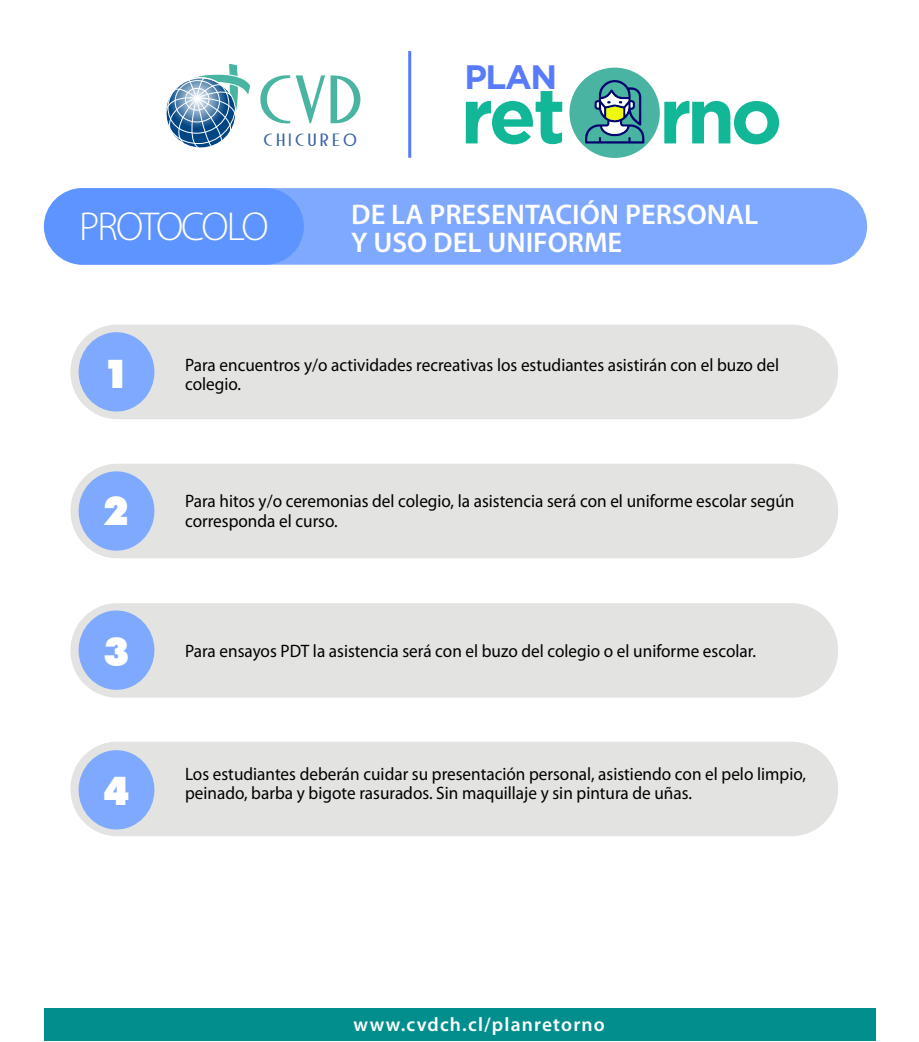
<style>
.page{position:relative;width:919px;height:1042px;background:#fff}
.page>*{position:absolute;margin:0;border:0;box-sizing:border-box;transform-origin:0 0}
.t1{font:700 77.7px "Gotham";letter-spacing:-.06em;color:#11b797}
.t2{font:68.25px "Bandoengsche DEMO";color:#49b4a1}
.t3{font:300 40.5px "Myriad Pro";letter-spacing:-.06em;color:#fff}
.t4{font:900 40.05px "Futura BT";color:#fff;scale:.96 1}
.t5{font:700 33.9px "Gotham";color:#587bf9}
.t6{font:600 28.5px/28.2px "Myriad Pro";color:#fff}
.t7{font:600 19.5px "Myriad Pro";letter-spacing:.06em;color:#fff}
.t8{font:18px/19.5px "Myriad Pro";color:#000;scale:.96 1}
.t9{font:17.85px "Bandoengsche DEMO";letter-spacing:.2em;color:#3b63a7}
</style>
<div class="page">
<div style="left:70px;top:741px;width:768px;height:95px;background:#e3e3e2;border-radius:47px"></div>
<div style="left:70px;top:603px;width:768px;height:94px;background:#e3e3e2;border-radius:47px"></div>
<div style="left:70px;top:464px;width:768px;height:94px;background:#e3e3e2;border-radius:47px"></div>
<div style="left:70px;top:324px;width:768px;height:95px;background:#e3e3e2;border-radius:47px"></div>
<div style="left:45px;top:188px;width:822px;height:77px;background:#7ea9ff;border-radius:38px"></div>
<div style="left:44px;top:188px;width:260px;height:77px;background:#5e94ff;border-radius:38px"></div>
<div style="left:44px;top:1008px;width:831px;height:32px;background:#038e8e"></div>
<hr style="left:408px;top:51px;width:3px;height:107px;background:#587bf9">
<svg style="left:165px;top:63px;width:85px;height:85px"></svg>
<div style="left:569px;top:68px;width:90px;height:90px;background:#49b4a1;border-radius:50%"></div>
<svg style="left:585px;top:80px;width:59px;height:63px"></svg>
<div style="left:79px;top:332px;width:75px;height:79px;background:#7ea9ff;border-radius:50%"></div>
<div style="left:79px;top:471px;width:75px;height:79px;background:#7ea9ff;border-radius:50%"></div>
<div style="left:79px;top:610px;width:75px;height:79px;background:#7ea9ff;border-radius:50%"></div>
<div style="left:79px;top:750px;width:75px;height:79px;background:#7ea9ff;border-radius:50%"></div>
<h2 class="t2" style="left:257px;top:60px;width:107px">CVD</h2>
<p class="t9" style="left:263px;top:129px;width:95px">CHICUREO</p>
<h3 class="t5" style="left:464px;top:54px;width:94px">PLAN</h3>
<h1 class="t1" style="left:460px;top:64px;width:323px">ret rno</h1>
<h3 class="t3" style="left:79px;top:204px;width:191px">PROTOCOLO</h3>
<h3 class="t6" style="left:351px;top:199px;width:408px">DE LA PRESENTACIÓN PERSONAL<br>Y USO DEL UNIFORME</h3>
<h3 class="t4" style="left:103px;top:350px;width:29px">1</h3>
<h3 class="t4" style="left:103px;top:486px;width:29px">2</h3>
<h3 class="t4" style="left:103px;top:628px;width:29px">3</h3>
<p class="t8" style="left:185px;top:355px;width:620px">Para encuentros y/o actividades recreativas los estudiantes asistirán con el buzo del colegio.</p>
<p class="t8" style="left:185px;top:491px;width:636px">Para hitos y/o ceremonias del colegio, la asistencia será con el uniforme escolar según corresponda el curso.</p>
<p class="t8" style="left:185px;top:640px;width:596px">Para ensayos PDT la asistencia será con el buzo del colegio o el uniforme escolar.</p>
<p class="t8" style="left:185px;top:763px;width:648px">Los estudiantes deberán cuidar su presentación personal, asistiendo con el pelo limpio,</p>
<h3 class="t4" style="left:103px;top:766px;width:29px">4</h3>
<p class="t8" style="left:185px;top:783px;width:529px">peinado, barba y bigote rasurados. Sin maquillaje y sin pintura de uñas.</p>
<p class="t7" style="left:353px;top:1011px;width:253px">www.cvdch.cl/planretorno</p>
</div>
